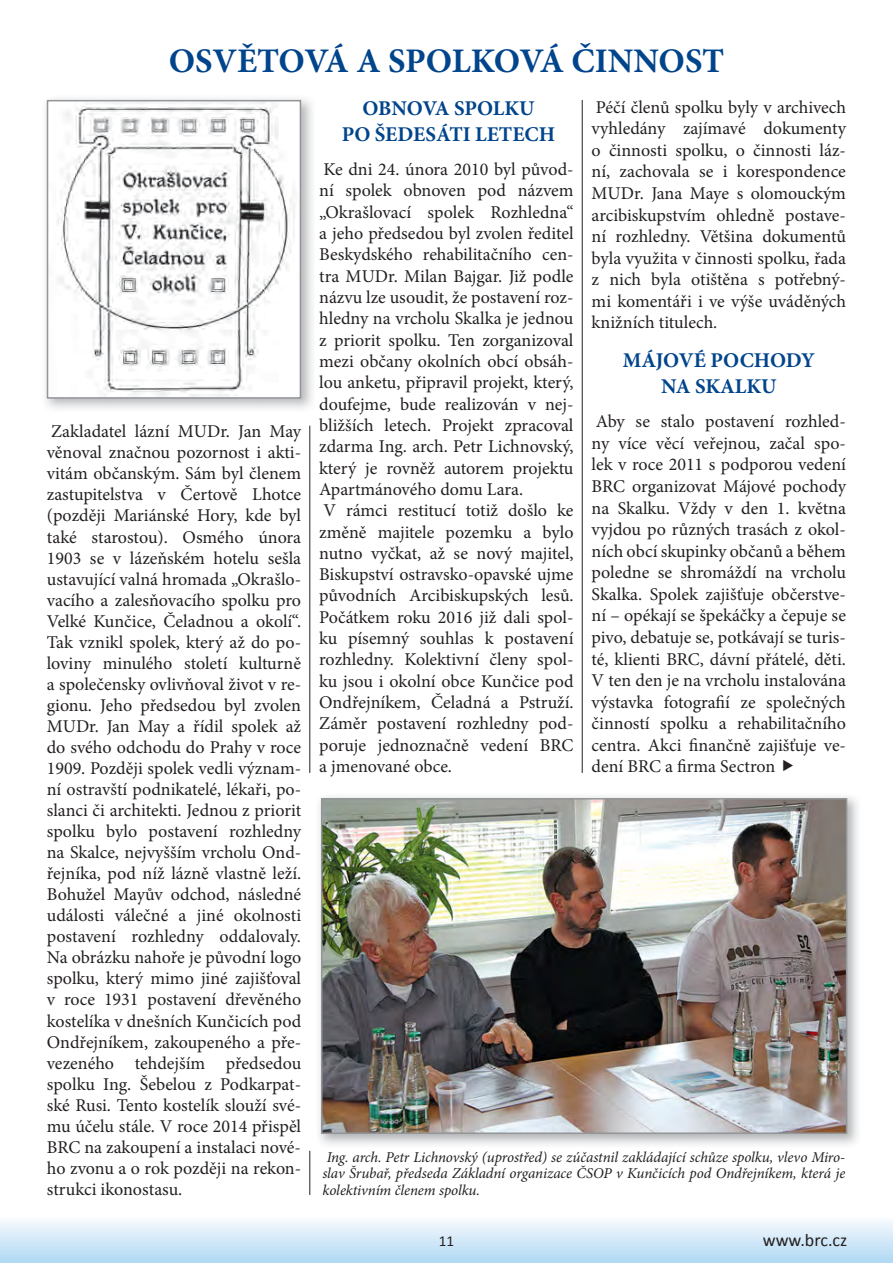
<style>
.page{position:relative;width:893px;height:1263px;background:#fff}
.page>*{position:absolute;margin:0;border:0;box-sizing:border-box;transform-origin:0 0}
.t1{font:700 34.5px "Minion Pro";letter-spacing:-.005em;color:#00448c}
.t2{font:700 21px/25.5px "Minion Pro";color:#00448c;text-align:center}
.t3{font:18px/21px "Minion Pro";color:#231f20;text-align:justify}
.t4{font:18px "Calibri";color:#231f20}
.t5{font:italic 15px/16.5px "Minion Pro";letter-spacing:-.005em;color:#231f20;text-align:justify}
</style>
<div class="page">
<div style="left:0;top:1216px;width:893px;height:47px;background:linear-gradient(to bottom,#fcfcfe,#aed7f3)"></div>
<img style="left:45px;top:98px;width:268px;height:310px">
<img style="left:50px;top:103px;width:248px;height:293px">
<div style="left:47px;top:100px;width:254px;height:299px;border:2px solid #939598"></div>
<img style="left:319px;top:796px;width:539px;height:349px">
<img style="left:324px;top:801px;width:520px;height:330px">
<div style="left:321px;top:798px;width:526px;height:336px;border:2px solid #939598"></div>
<hr style="left:309px;top:426px;width:1px;height:347px;background:#231f20">
<hr style="left:309px;top:1151px;width:1px;height:44px;background:#231f20">
<hr style="left:582px;top:100px;width:1px;height:673px;background:#231f20">
<svg style="left:440px;top:1236px;width:13px;height:10px"></svg>
<h1 class="t1" style="left:169px;top:47px;width:557px">OSVĚTOVÁ A SPOLKOVÁ ČINNOST</h1>
<p class="t3" style="left:47px;top:423px;width:256px">Zakladatel lázní MUDr. Jan May věnoval značnou pozornost i akti&shy;vitám občanským. Sám byl členem zastupitelstva v Čertově Lhotce (později Mariánské Hory, kde byl také starostou). Osmého února 1903 se v lázeňském hotelu sešla ustavující valná hromada „Okrašlo&shy;vacího a zalesňovacího spolku pro Velké Kunčice, Čeladnou a okolí“.<br>Tak vznikl spolek, který až do po&shy;loviny minulého století kulturně a společensky ovlivňoval život v re&shy;gionu. Jeho předsedou byl zvolen MUDr. Jan May a řídil spolek až do svého odchodu do Prahy v roce 1909. Později spolek vedli význam&shy;ní ostravští podnikatelé, lékaři, po&shy;slanci či architekti. Jednou z priorit spolku bylo postavení rozhledny na Skalce, nejvyšším vrcholu Ond&shy;řejníka, pod níž lázně vlastně leží.<br>Bohužel Mayův odchod, následné události válečné a jiné okolnosti postavení rozhledny oddalovaly.<br>Na obrázku nahoře je původní logo spolku, který mimo jiné zajišťoval v roce 1931 postavení dřevěného kostelíka v dnešních Kunčicích pod Ondřejníkem, zakoupeného a pře&shy;vezeného tehdejším předsedou spolku Ing. Šebelou z Podkarpat&shy;ské Rusi. Tento kostelík slouží své&shy;mu účelu stále. V roce 2014 přispěl BRC na zakoupení a instalaci nové&shy;ho zvonu a o rok později na rekon&shy;strukci ikonostasu.</p>
<p class="t2" style="left:342px;top:98px;width:215px">OBNOVA SPOLKU<br>PO ŠEDESÁTI LETECH</p>
<p class="t3" style="left:319px;top:160px;width:256px;text-align:left">Ke dni 24. února 2010 byl původ&shy;ní spolek obnoven pod názvem „Okrašlovací spolek Rozhledna“ a jeho předsedou byl zvolen ředitel<br>Beskydského rehabilitačního cen&shy;tra MUDr. Milan Bajgar. Již podle názvu lze usoudit, že postavení roz&shy;hledny na vrcholu Skalka je jednou z priorit spolku. Ten zorganizoval mezi občany okolních obcí obsáh&shy;lou anketu, připravil projekt, který, doufejme, bude realizován v nej&shy;bližších letech. Projekt zpracoval zdarma Ing. arch. Petr Lichnovský, který je rovněž autorem projektu<br>Apartmánového domu Lara.<br>V rámci restitucí totiž došlo ke změně majitele pozemku a bylo nutno vyčkat, až se nový majitel,<br>Biskupství ostravsko-opavské ujme původních Arcibiskupských lesů.<br>Počátkem roku 2016 již dali spol&shy;ku písemný souhlas k postavení rozhledny. Kolektivní členy spol&shy;ku jsou i okolní obce Kunčice pod<br>Ondřejníkem, Čeladná a Pstruží.<br>Záměr postavení rozhledny pod&shy;poruje jednoznačně vedení BRC a jmenované obce.</p>
<p class="t3" style="left:592px;top:98px;width:256px;line-height:21.6px">Péčí členů spolku byly v archivech vyhledány zajímavé dokumenty o činnosti spolku, o činnosti láz&shy;ní, zachovala se i korespondence MUDr. Jana Maye s olomouckým arcibiskupstvím ohledně postave&shy;ní rozhledny. Většina dokumentů byla využita v činnosti spolku, řada z nich byla otištěna s potřebný&shy;mi komentáři i ve výše uváděných knižních titulech.</p>
<p class="t2" style="left:623px;top:349px;width:194px">MÁJOVÉ POCHODY<br>NA SKALKU</p>
<p class="t3" style="left:592px;top:412px;width:256px;line-height:21.6px">Aby se stalo postavení rozhled&shy;ny více věcí veřejnou, začal spo&shy;lek v roce 2011 s podporou vedení BRC organizovat Májové pochody na Skalku. Vždy v den 1. května vyjdou po různých trasách z okol&shy;ních obcí skupinky občanů a během poledne se shromáždí na vrcholu Skalka. Spolek zajišťuje občerstve&shy;ní – opékají se špekáčky a čepuje se pivo, debatuje se, potkávají se turis&shy;té, klienti BRC, dávní přátelé, děti.<br>V ten den je na vrcholu instalována výstavka fotografií ze společných činností spolku a rehabilitačního centra. Akci finančně zajišťuje ve&shy;dení BRC a firma Sectron</p>
<p class="t5" style="left:322px;top:1150px;width:524px">Ing. arch. Petr Lichnovský (uprostřed) se zúčastnil zakládající schůze spolku, vlevo Miro&shy;slav Šrubař, předseda Základní organizace ČSOP v Kunčicích pod Ondřejníkem, která je kolektivním členem spolku.</p>
<p class="t4" style="left:763px;top:1232px;width:86px">www.brc.cz</p>
</div>
